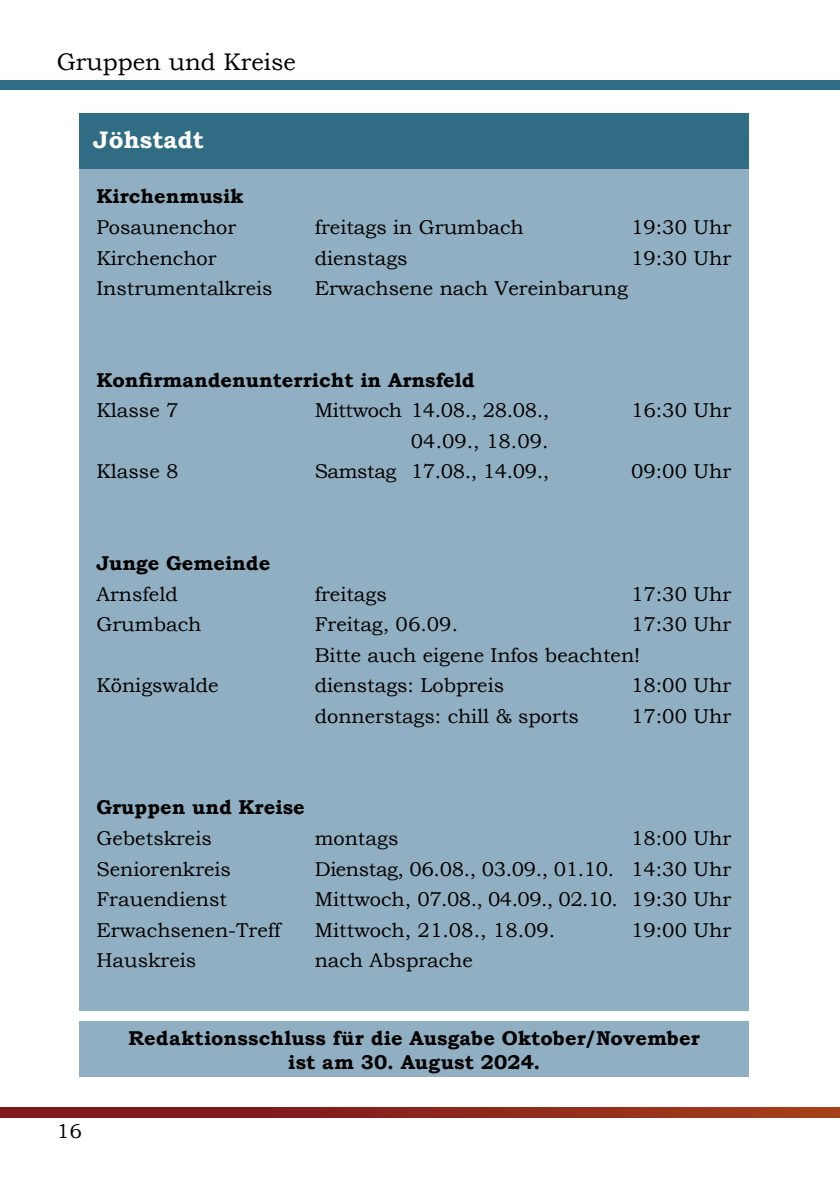
<style>
.page{position:relative;width:840px;height:1191px;background:#fff}
.page>*{position:absolute;margin:0;border:0;box-sizing:border-box;transform-origin:0 0}
.t1{font:24px "Bookman Old Style";color:#000}
.t2{font:700 24px "Bookman Old Style";color:#fff}
.t3{font:20px/30.6px "Bookman Old Style";color:#000}
.t4{font:700 20px/24px "Bookman Old Style";color:#000;text-align:center}
.t5{font:20px "Bookman Old Style";letter-spacing:-.02em;color:#000}
</style>
<div class="page">
<div style="left:0;top:80px;width:839px;height:10px;background:#316c85"></div>
<svg style="left:0;top:1107px;width:839px;height:10px;background:#8d261b"></svg>
<div style="left:79px;top:161px;width:669px;height:849px;background:#91afc2"></div>
<div style="left:79px;top:113px;width:669px;height:56px;background:#316c85"></div>
<div style="left:79px;top:1021px;width:669px;height:56px;background:#91afc2"></div>
<p class="t1" style="left:57px;top:46px;width:241px">Gruppen und Kreise</p>
<p class="t2" style="left:93px;top:122px;width:112px">Jöhstadt</p>
<p class="t4" style="left:96px;top:184px;width:148px">Kirchenmusik</p>
<p class="t3" style="left:96px;top:212px;width:141px">Posaunenchor</p>
<p class="t3" style="left:314px;top:212px;width:210px">freitags in Grumbach</p>
<p class="t3" style="left:630px;top:212px;width:102px">19:30 Uhr</p>
<p class="t3" style="left:96px;top:242px;width:122px">Kirchenchor</p>
<p class="t3" style="left:314px;top:242px;width:94px">dienstags</p>
<p class="t3" style="left:630px;top:242px;width:102px">19:30 Uhr</p>
<p class="t3" style="left:96px;top:273px;width:178px">Instrumentalkreis</p>
<p class="t3" style="left:314px;top:273px;width:314px">Erwachsene nach Vereinbarung</p>
<p class="t4" style="left:96px;top:368px;width:379px">Konfirmandenunterricht in Arnsfeld</p>
<p class="t3" style="left:96px;top:395px;width:83px">Klasse 7</p>
<p class="t5" style="left:314px;top:397px;width:236px">Mittwoch 14.08., 28.08.,</p>
<p class="t3" style="left:630px;top:395px;width:102px">16:30 Uhr</p>
<p class="t3" style="left:410px;top:426px;width:139px">04.09., 18.09.</p>
<p class="t3" style="left:96px;top:456px;width:83px">Klasse 8</p>
<p class="t5" style="left:314px;top:458px;width:236px">Samstag 17.08., 14.09.,</p>
<p class="t3" style="left:630px;top:456px;width:102px">09:00 Uhr</p>
<p class="t4" style="left:96px;top:551px;width:175px">Junge Gemeinde</p>
<p class="t3" style="left:96px;top:578px;width:83px">Arnsfeld</p>
<p class="t3" style="left:314px;top:578px;width:73px">freitags</p>
<p class="t3" style="left:630px;top:578px;width:102px">17:30 Uhr</p>
<p class="t3" style="left:96px;top:609px;width:106px">Grumbach</p>
<p class="t3" style="left:314px;top:609px;width:145px">Freitag, 06.09.</p>
<p class="t3" style="left:314px;top:609px;width:418px;text-indent:316px">17:30 Uhr<br>Bitte auch eigene Infos beachten!</p>
<p class="t3" style="left:96px;top:670px;width:124px">Königswalde</p>
<p class="t3" style="left:314px;top:670px;width:191px">dienstags: Lobpreis</p>
<p class="t3" style="left:630px;top:670px;width:102px">18:00 Uhr</p>
<p class="t3" style="left:314px;top:700px;width:266px">donnerstags: chill &amp; sports</p>
<p class="t3" style="left:630px;top:700px;width:102px">17:00 Uhr</p>
<p class="t4" style="left:96px;top:795px;width:209px">Gruppen und Kreise</p>
<p class="t3" style="left:96px;top:823px;width:117px">Gebetskreis</p>
<p class="t3" style="left:314px;top:823px;width:85px">montags</p>
<p class="t3" style="left:630px;top:823px;width:102px">18:00 Uhr</p>
<p class="t3" style="left:96px;top:853px;width:136px">Seniorenkreis</p>
<p class="t5" style="left:314px;top:855px;width:418px">Dienstag, 06.08., 03.09., 01.10. 14:30 Uhr</p>
<p class="t3" style="left:96px;top:884px;width:132px">Frauendienst</p>
<p class="t3" style="left:314px;top:884px;width:418px">Mittwoch, 07.08., 04.09., 02.10. 19:30 Uhr</p>
<p class="t3" style="left:96px;top:914px;width:185px">Erwachsenen-Treff</p>
<p class="t3" style="left:314px;top:914px;width:242px">Mittwoch, 21.08., 18.09.</p>
<p class="t3" style="left:630px;top:914px;width:102px">19:00 Uhr</p>
<p class="t3" style="left:96px;top:945px;width:101px">Hauskreis</p>
<p class="t3" style="left:314px;top:945px;width:159px">nach Absprache</p>
<p class="t3" style="left:57px;top:1116px;width:26px">16</p>
<p class="t4" style="left:128px;top:1025px;width:572px">Redaktionsschluss für die Ausgabe Oktober/November ist am 30. August 2024.</p>
</div>
